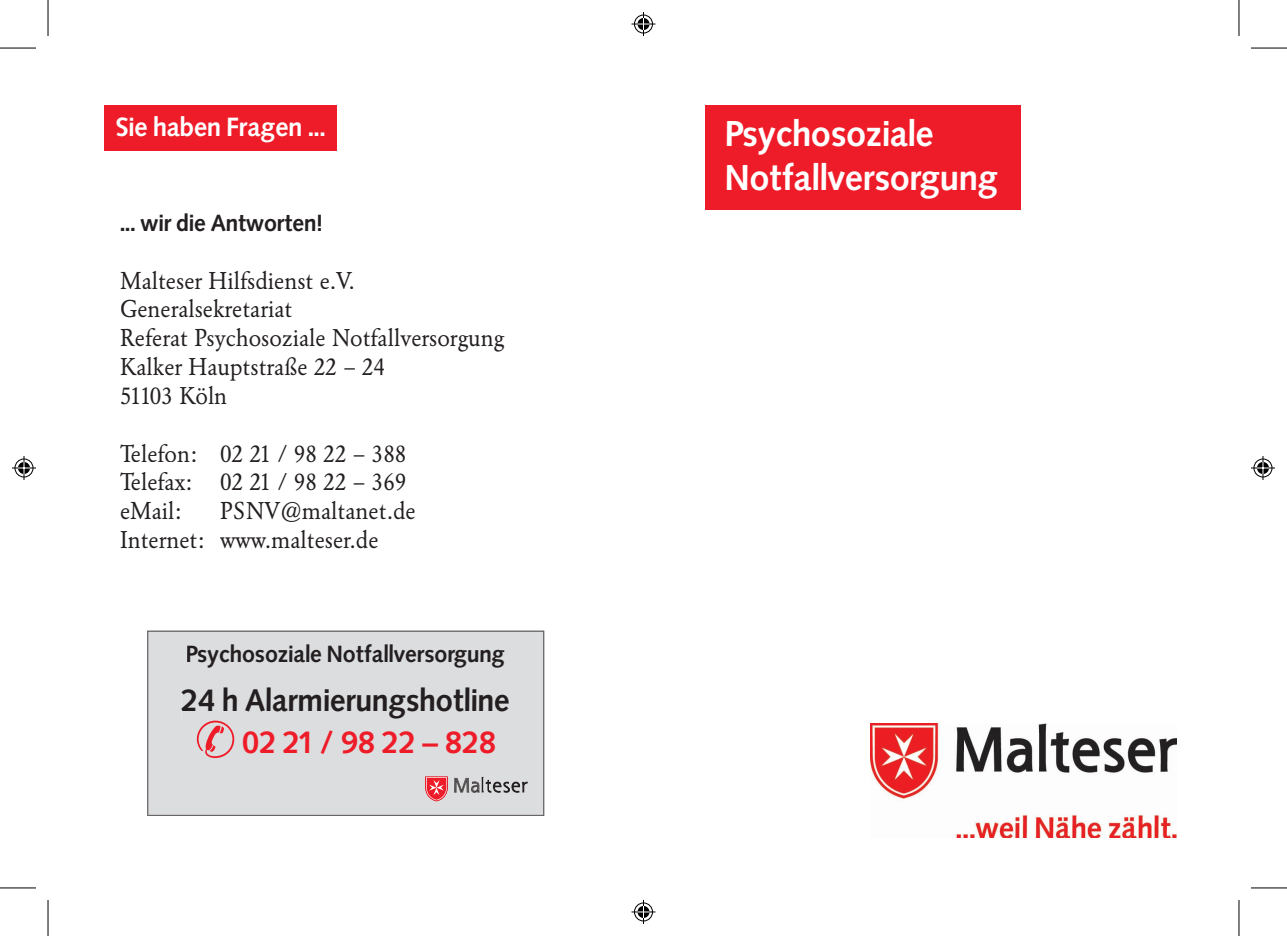
<style>
.page{position:relative;width:1287px;height:936px;background:#fff}
.page>*{position:absolute;margin:0;border:0;box-sizing:border-box;transform-origin:0 0}
.t1{font:36.8px/44.2px "Malteser Syntax";color:#fff}
.t2{font:32px "Malteser Syntax";color:#231f20}
.t3{font:32px "Malteser Syntax";color:#ee1c28}
.t4{font:27px "Malteser Syntax";color:#fff}
.t5{font:24px/28.8px "Malteser Garamond Normal";color:#231f20}
.t6{font:24px "Malteser Syntax";color:#231f20}
</style>
<div class="page">
<div style="left:706px;top:105px;width:315px;height:104px;background:#ee1c28"></div>
<img style="left:870px;top:723px;width:306px;height:114px">
<div style="left:105px;top:105px;width:232px;height:45px;background:#ee1c28"></div>
<div style="left:148px;top:631px;width:396px;height:184px;background:#dcdddf"></div>
<svg style="left:425px;top:776px;width:23px;height:25px"></svg>
<svg style="left:454px;top:777px;width:25px;height:15px"></svg>
<img style="left:481px;top:776px;width:47px;height:16px">
<hr style="left:48px;top:0;width:1px;height:36px;background:#000">
<hr style="left:0;top:48px;width:36px;height:1px;background:#000">
<hr style="left:1238px;top:0;width:1px;height:36px;background:#000">
<hr style="left:1251px;top:48px;width:36px;height:1px;background:#000">
<hr style="left:48px;top:899px;width:1px;height:36px;background:#000">
<hr style="left:0;top:887px;width:36px;height:1px;background:#000">
<hr style="left:1238px;top:899px;width:1px;height:36px;background:#000">
<hr style="left:1251px;top:887px;width:36px;height:1px;background:#000">
<svg style="left:631px;top:12px;width:24px;height:24px"></svg>
<svg style="left:631px;top:900px;width:24px;height:23px"></svg>
<svg style="left:12px;top:456px;width:24px;height:24px"></svg>
<svg style="left:1251px;top:456px;width:24px;height:24px"></svg>
<svg style="left:197px;top:719px;width:37px;height:38px"></svg>
<p class="t4" style="left:116px;top:112px;width:211px">Sie haben Fragen ...</p>
<p class="t6" style="left:120px;top:209px;width:204px">... wir die Antworten!</p>
<p class="t5" style="left:120px;top:266px;width:386px">Malteser Hilfsdienst e.V.<br>Generalsekretariat<br>Referat Psychosoziale Notfallversorgung<br>Kalker Hauptstraße 22 – 24<br>51103 Köln</p>
<p class="t5" style="left:120px;top:439px;width:288px;text-align:justify">Telefon: 02 21 / 98 22 – 388<br>Telefax: 02 21 / 98 22 – 369 eMail:</p>
<p class="t5" style="left:120px;top:496px;width:297px;text-indent:100px">PSNV@maltanet.de<br>Internet: www.malteser.de</p>
<p class="t6" style="left:186px;top:640px;width:320px">Psychosoziale Notfallversorgung</p>
<h2 class="t2" style="left:182px;top:682px;width:330px">24 h Alarmierungshotline</h2>
<h2 class="t3" style="left:243px;top:724px;width:255px">02 21 / 98 22 – 828</h2>
<h1 class="t1" style="left:725px;top:111px;width:274px">Psychosoziale<br>Notfallversorgung</h1>
</div>
